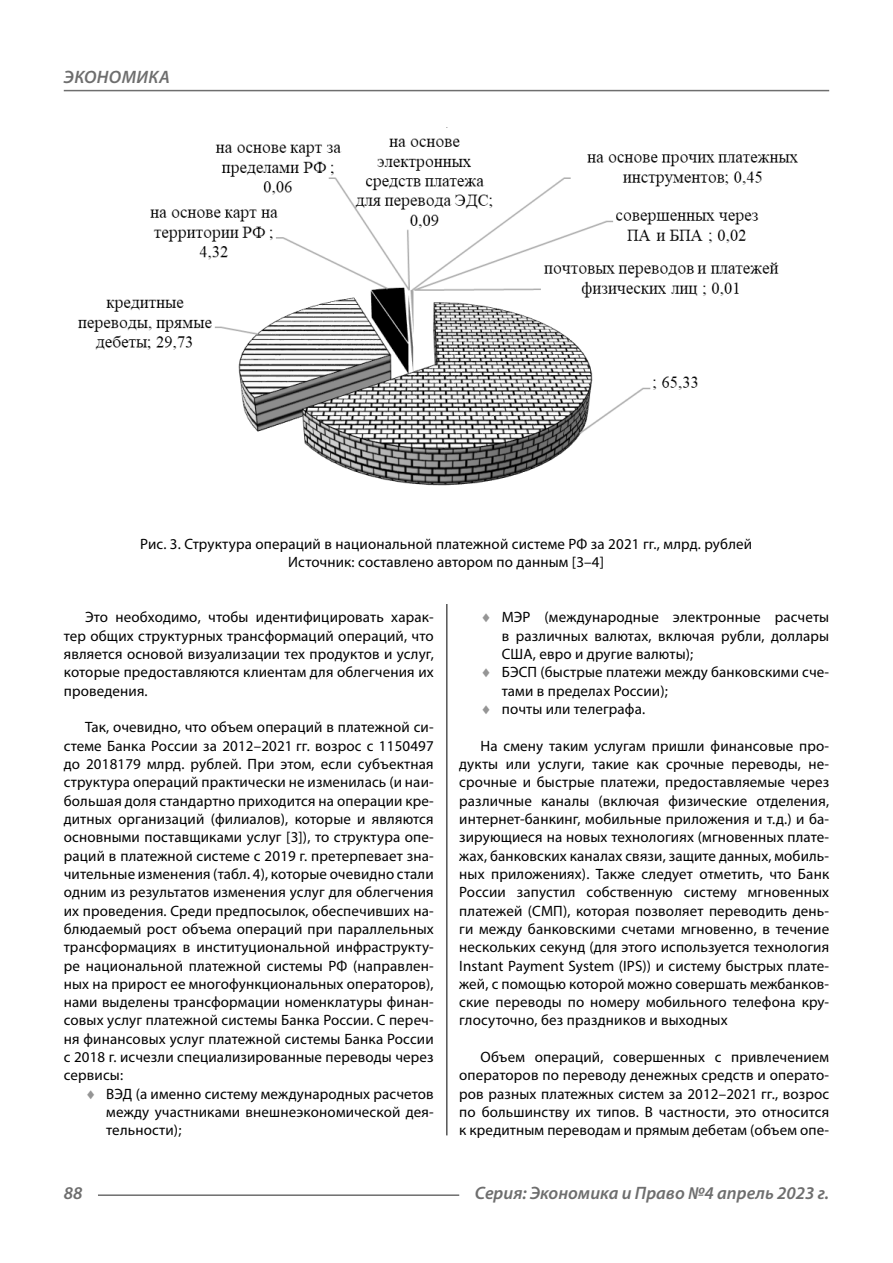
<style>
.page{position:relative;width:893px;height:1263px;background:#fff}
.page>*{position:absolute;margin:0;border:0;box-sizing:border-box;transform-origin:0 0}
.t1{font:italic 600 18px "Myriad Pro";color:#6e6e6e}
.Normal{font:15px/18.3px "Myriad Pro";letter-spacing:.01em;color:#000;text-align:justify}
.podpis{font:15px "Myriad Pro";letter-spacing:.01em;color:#000}
.s1{color:#959595}
</style>
<div class="page">
<hr style="left:446px;top:128px;width:1px;height:1007px;background:#000">
<img style="left:78px;top:129px;width:720px;height:386px">
<hr style="left:98px;top:1194px;width:361px;height:2px;background:#6e6e6e">
<hr style="left:64px;top:90px;width:765px;height:1px;background:#6e6e6e">
<p class="t1" style="left:64px;top:66px;width:24px">Экономика</p>
<p class="podpis" style="left:140px;top:535px;width:614px">Рис. 3. Структура операций в национальной платежной системе РФ за 2021 гг., млрд. рублей</p>
<p class="podpis" style="left:288px;top:553px;width:317px">Источник: составлено автором по данным [3–4]</p>
<p class="Normal" style="left:64px;top:608px;width:371px;text-indent:21px">Это необходимо, чтобы идентифицировать харак&shy;тер общих структурных трансформаций операций, что является основой визуализации тех продуктов и услуг, которые предоставляются клиентам для облегчения их проведения.</p>
<p class="Normal" style="left:64px;top:718px;width:371px;text-indent:21px">Так, очевидно, что объем операций в платежной си&shy;стеме Банка России за 2012–2021 гг. возрос с 1150497 до 2018179 млрд. рублей. При этом, если субъектная структура операций практически не изменилась (и наи&shy;большая доля стандартно приходится на операции кре&shy;дитных организаций (филиалов), которые и являются основными поставщиками услуг [3]), то структура опе&shy;раций в платежной системе с 2019 г. претерпевает зна&shy;чительные изменения (табл. 4), которые очевидно стали одним из результатов изменения услуг для облегчения их проведения. Среди предпосылок, обеспечивших на&shy;блюдаемый рост объема операций при параллельных трансформациях в институциональной инфраструкту&shy;ре национальной платежной системы РФ (направлен&shy;ных на прирост ее многофункциональных операторов), нами выделены трансформации номенклатуры финан&shy;совых услуг платежной системы Банка России. С переч&shy;ня финансовых услуг платежной системы Банка России с 2018 г. исчезли специализированные переводы через сервисы:</p>
<p class="Normal" style="left:106px;top:1084px;width:329px;text-indent:-21px"><span class="s1">♦</span> ВЭД (а именно систему международных расчетов между участниками внешнеэкономической дея&shy;тельности);</p>
<p class="Normal" style="left:502px;top:608px;width:329px;text-indent:-21px"><span class="s1">♦</span> МЭР (международные электронные расчеты в различных валютах, включая рубли, доллары США, евро и другие валюты);</p>
<p class="Normal" style="left:502px;top:663px;width:329px;text-indent:-21px"><span class="s1">♦</span> БЭСП (быстрые платежи между банковскими сче&shy;тами в пределах России);</p>
<p class="Normal" style="left:480px;top:699px;width:166px"><span class="s1">♦</span> почты или телеграфа.</p>
<p class="Normal" style="left:459px;top:736px;width:371px;text-indent:21px">На смену таким услугам пришли финансовые про&shy;дукты или услуги, такие как срочные переводы, не&shy;срочные и быстрые платежи, предоставляемые через различные каналы (включая физические отделения, интернет-банкинг, мобильные приложения и т.д.) и ба&shy;зирующиеся на новых технологиях (мгновенных плате&shy;жах, банковских каналах связи, защите данных, мобиль&shy;ных приложениях). Также следует отметить, что Банк России запустил собственную систему мгновенных платежей (СМП), которая позволяет переводить день&shy;ги между банковскими счетами мгновенно, в течение нескольких секунд (для этого используется технология Instant Payment System (IPS)) и систему быстрых плате&shy;жей, с помощью которой можно совершать межбанков&shy;ские переводы по номеру мобильного телефона кру&shy;глосуточно, без праздников и выходных</p>
<p class="Normal" style="left:459px;top:1048px;width:371px;text-indent:21px">Объем операций, совершенных с привлечением операторов по переводу денежных средств и операто&shy;ров разных платежных систем за 2012–2021 гг., возрос по большинству их типов. В частности, это относится к кредитным переводам и прямым дебетам (объем опе-</p>
<p class="t1" style="left:64px;top:1182px;width:20px">88</p>
<p class="t1" style="left:475px;top:1182px;width:356px">Серия: Экономика и Право №4 апрель 2023 г.</p>
</div>
